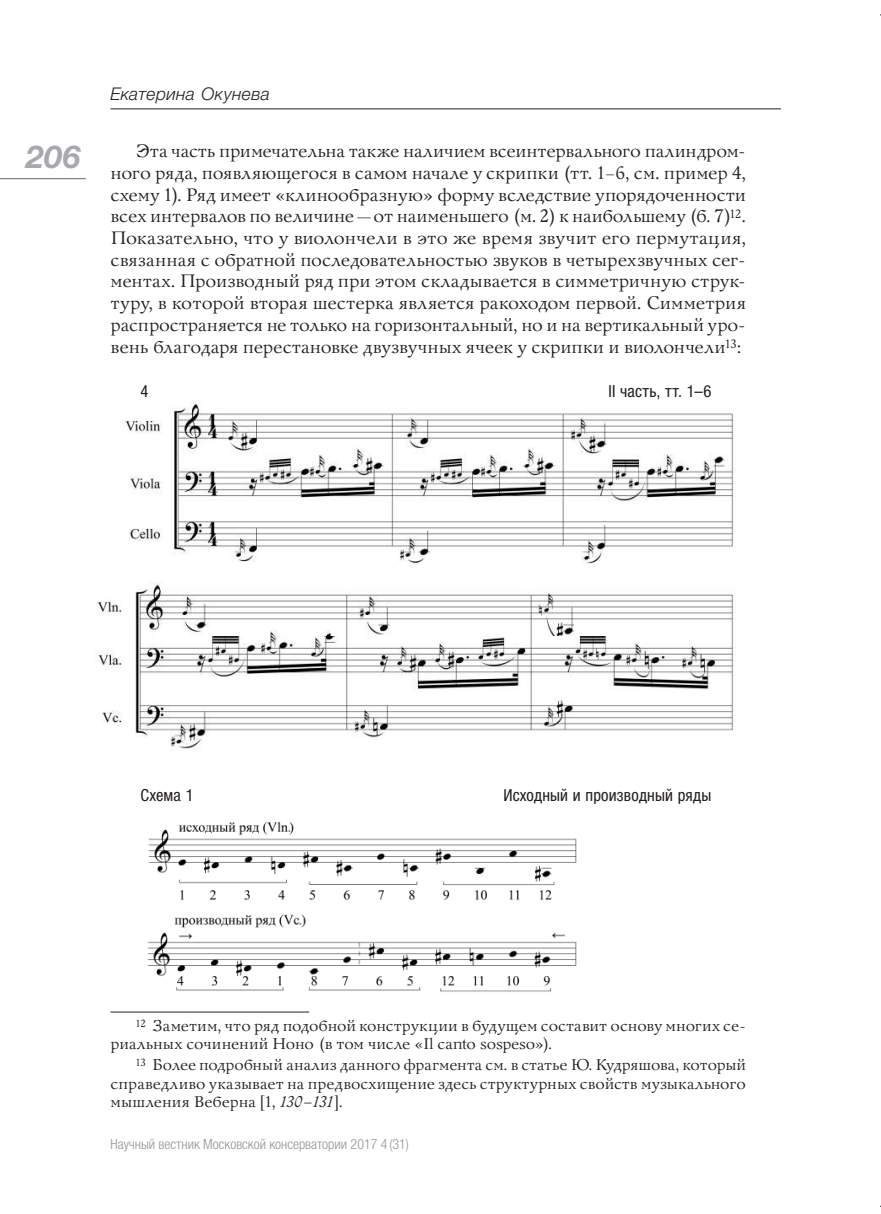
<style>
.page{position:relative;width:881px;height:1214px;background:#fff}
.page>*{position:absolute;margin:0;border:0;box-sizing:border-box;transform-origin:0 0}
.t1{font:italic 700 31.5px "Helvetica Neue LTW1 G";color:#a8a9ad}
.t2{font:17.85px/21.7px "Bannikova";letter-spacing:-.015em;color:#231f20;text-align:justify}
.t3{font:italic 300 17.5px "Helvetica Neue LTW1 G";letter-spacing:.02em;color:#231f20}
.t4{font:condensed 16.62px "Helvetica Neue LTW1 G";letter-spacing:.01em;color:#231f20}
.t5{font:15.4px/18.6px "Bannikova";letter-spacing:-.005em;color:#231f20}
.t6{font:300 condensed 14px "Helvetica Neue LTW1 G";color:#939598}
.s1{font-style:italic}
</style>
<div class="page">
<hr style="left:0;top:178px;width:86px;height:1px;background:#636366">
<hr style="left:110px;top:108px;width:670px;height:1px;background:#636366">
<hr style="left:110px;top:1011px;width:199px;height:1px;background:#231f20">
<img style="left:96px;top:403px;width:640px;height:348px">
<img style="left:147px;top:821px;width:430px;height:171px">
<h1 class="t1" style="left:26px;top:137px;width:56px">206</h1>
<p class="t3" style="left:110px;top:83px;width:161px">Екатерина Окунева</p>
<p class="t2" style="left:110px;top:141px;width:637px;text-indent:25px">Эта часть примечательна также наличием всеинтервального палиндром&shy;ного ряда, появляющегося в самом начале у скрипки (тт. 1–6, см. пример 4, схему 1). Ряд имеет «клинообразную» форму вследствие упорядоченности всех интервалов по величине— от наименьшего (м. 2) к наибольшему (б. 7)<sup>12</sup>.<br>Показательно, что у виолончели в это же время звучит его пермутация, связанная с обратной последовательностью звуков в четырехзвучных сег&shy;ментах. Производный ряд при этом складывается в симметричную струк&shy;туру, в которой вторая шестерка является ракоходом первой. Симметрия распространяется не только на горизонтальный, но и на вертикальный уро&shy;вень благодаря перестановке двузвучных ячеек у скрипки и виолончели<sup>13</sup>:</p>
<p class="t4" style="left:140px;top:381px;width:9px">4</p>
<p class="t4" style="left:608px;top:381px;width:104px">II часть, тт. 1–6</p>
<p class="t4" style="left:140px;top:785px;width:55px">Схема 1</p>
<p class="t4" style="left:503px;top:785px;width:209px">Исходный и производный ряды</p>
<p class="t5" style="left:110px;top:1016px;width:636px;text-indent:25px"><sup>12</sup> Заметим, что ряд подобной конструкции в будущем составит основу многих се&shy;риальных сочинений Ноно (в том числе «Il canto sospeso»).</p>
<p class="t5" style="left:110px;top:1055px;width:636px;text-align:justify;text-indent:25px"><sup>13</sup> Более подробный анализ данного фрагмента см. в статье Ю. Кудряшова, который справедливо указывает на предвосхищение здесь структурных свойств музыкального мышления Веберна [1, <span class="s1">130–131</span>].</p>
<p class="t6" style="left:110px;top:1135px;width:300px">Научный вестник Московской консерватории 2017 4 (31)</p>
</div>
